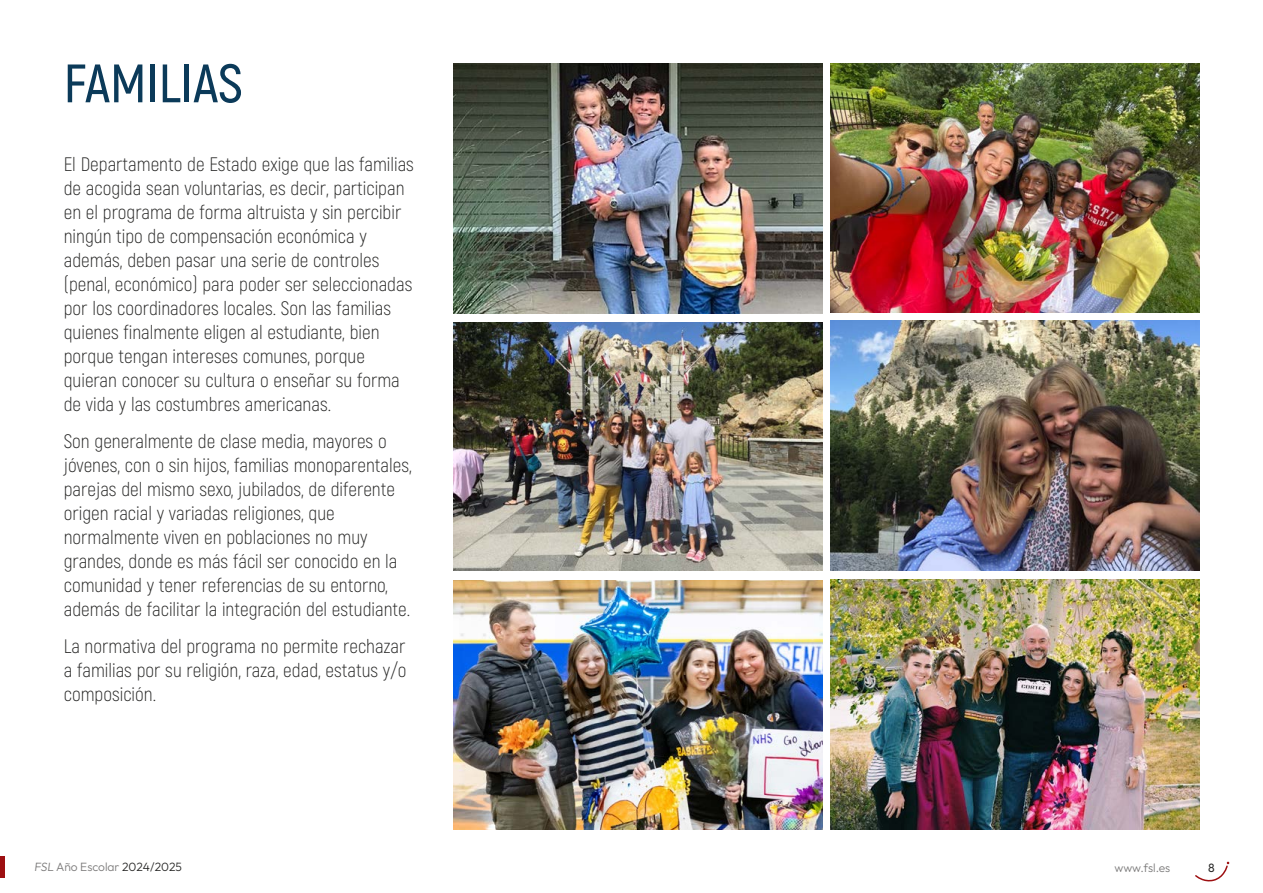
<style>
.page{position:relative;width:1263px;height:893px;background:#fff}
.page>*{position:absolute;margin:0;border:0;box-sizing:border-box;transform-origin:0 0}
.t1{font:600 54px "Akrobat";color:#0b3a59}
.t2{font:300 19.5px/24px "Akrobat";color:#282827}
.t3{font:300 12px "Outfit";color:#7c7b7b}
.t4{font:12px "Outfit";color:#282827}
.s1{color:#282827}
</style>
<div class="page">
<svg style="left:1195px;top:862px;width:34px;height:20px"></svg>
<hr style="left:0;top:857px;width:4px;height:21px;background:#9d0f11">
<img style="left:831px;top:64px;width:368px;height:248px">
<img style="left:454px;top:322px;width:368px;height:249px">
<img style="left:454px;top:580px;width:368px;height:249px">
<img style="left:831px;top:579px;width:368px;height:250px">
<img style="left:454px;top:64px;width:368px;height:250px">
<img style="left:831px;top:321px;width:368px;height:250px">
<h1 class="t1" style="left:64px;top:51px;width:181px">FAMILIAS</h1>
<p class="t2" style="left:64px;top:152px;width:352px">El Departamento de Estado exige que las familias de acogida sean voluntarias, es decir, participan en el programa de forma altruista y sin percibir ningún tipo de compensación económica y además, deben pasar una serie de controles (penal, económico) para poder ser seleccionadas por los coordinadores locales. Son las familias quienes finalmente eligen al estudiante, bien porque tengan intereses comunes, porque quieran conocer su cultura o enseñar su forma de vida y las costumbres americanas.</p>
<p class="t2" style="left:64px;top:429px;width:349px">Son generalmente de clase media, mayores o jóvenes, con o sin hijos, familias monoparentales, parejas del mismo sexo, jubilados, de diferente origen racial y variadas religiones, que normalmente viven en poblaciones no muy grandes, donde es más fácil ser conocido en la comunidad y tener referencias de su entorno, además de facilitar la integración del estudiante.</p>
<p class="t2" style="left:64px;top:634px;width:344px;text-align:justify">La normativa del programa no permite rechazar a familias por su religión, raza, edad, estatus y/o composición.</p>
<p class="t3" style="left:34px;top:860px;width:149px">FSL Año Escolar <span class="s1">2024/2025</span></p>
<p class="t3" style="left:1115px;top:861px;width:57px">www.fsl.es</p>
<p class="t4" style="left:1208px;top:861px;width:8px">8</p>
</div>
